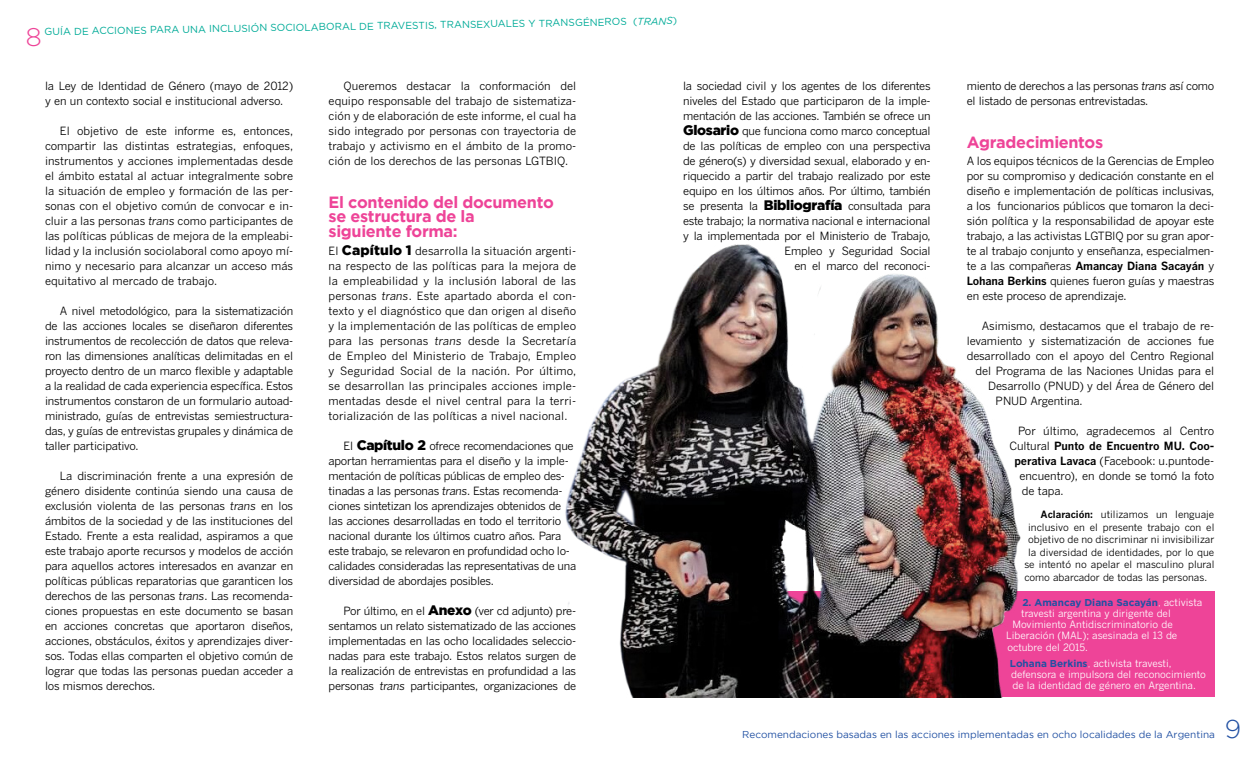
<style>
.page{position:relative;width:1260px;height:765px;background:#fff}
.page>*{position:absolute;margin:0;border:0;box-sizing:border-box;transform-origin:0 0}
.t1{font:300 25.5px "Gotham";color:#2251a3}
.t2{font:700 16.25px/15px "Gotham";letter-spacing:-.02em;color:#ee4498}
.t3{font:11.25px/15px "Benton Gothic";letter-spacing:-.02em;color:#000;text-align:justify}
.t4{font:700 11.25px "Benton Gothic";letter-spacing:-.005em;color:#000}
.t5{font:10.12px "Gotham";color:#00ab98}
.t6{font:10px/11.2px "Benton Gothic";color:#fff}
.t7{font:10px "Benton Gothic";color:#000}
.t8{font:10px "Gotham";color:#2251a3}
.t9{font:700 10px "Gotham";color:#2251a3}
.s1{font-style:italic}
.s2{font-family:"Gotham";font-weight:900;font-size:13.75px}
.s3{font-weight:700}
.s4{font-weight:400}
.s5{font-family:"Benton Gothic";font-weight:300;color:#fff}
.s6{font-family:"Benton Gothic";font-weight:400;color:#fff}
.s7{font-family:"Gotham";font-weight:700;color:#2251a3}
.s8{font-weight:300}
</style>
<div class="page">
<div style="left:667px;top:592px;width:548px;height:105px;background:#ee4498"></div>
<img style="left:565px;top:244px;width:481px;height:453px">
<p class="t5" style="left:44px;top:25px;width:634px;rotate:-1deg">GUÍA DE ACCIONES PARA UNA INCLUSIÓN SOCIOLABORAL DE TRAVESTIS, TRANSEXUALES Y TRANsGÉNEROS (<span class="s1">TRANS</span>)</p>
<p class="t3" style="left:45px;top:78px;width:250px">la Ley de Identidad de Género (mayo de 2012) y en un contexto social e institucional adverso.</p>
<p class="t3" style="left:45px;top:123px;width:250px;text-indent:15px">El objetivo de este informe es, entonces, compartir las distintas estrategias, enfoques, instrumentos y acciones implementadas desde el ámbito estatal al actuar integralmente sobre la situación de empleo y formación de las per&shy;sonas con el objetivo común de convocar e in&shy;cluir a las personas <span class="s1">trans</span> como participantes de las políticas públicas de mejora de la empleabi&shy;lidad y la inclusión sociolaboral como apoyo mí&shy;nimo y necesario para alcanzar un acceso más equitativo al mercado de trabajo.</p>
<p class="t3" style="left:45px;top:303px;width:250px;text-indent:15px">A nivel metodológico, para la sistematización de las acciones locales se diseñaron diferentes instrumentos de recolección de datos que releva&shy;ron las dimensiones analíticas delimitadas en el proyecto dentro de un marco flexible y adaptable a la realidad de cada experiencia específica. Estos instrumentos constaron de un formulario autoad&shy;ministrado, guías de entrevistas semiestructura&shy;das, y guías de entrevistas grupales y dinámica de taller participativo.</p>
<p class="t3" style="left:45px;top:468px;width:250px;text-indent:15px">La discriminación frente a una expresión de género disidente continúa siendo una causa de exclusión violenta de las personas <span class="s1">trans</span> en los ámbitos de la sociedad y de las instituciones del Estado. Frente a esta realidad, aspiramos a que este trabajo aporte recursos y modelos de acción para aquellos actores interesados en avanzar en políticas públicas reparatorias que garanticen los derechos de las personas <span class="s1">trans</span>. Las recomenda&shy;ciones propuestas en este documento se basan en acciones concretas que aportaron diseños, acciones, obstáculos, éxitos y aprendizajes diver&shy;sos. Todas ellas comparten el objetivo común de lograr que todas las personas puedan acceder a los mismos derechos.</p>
<p class="t3" style="left:329px;top:78px;width:249px;text-indent:15px">Queremos destacar la conformación del equipo responsable del trabajo de sistematiza&shy;ción y de elaboración de este informe, el cual ha sido integrado por personas con trayectoria de trabajo y activismo en el ámbito de la promo&shy;ción de los derechos de las personas LGTBIQ.</p>
<h2 class="t2" style="left:329px;top:194px;width:227px">El contenido del documento se estructura de la<br>siguiente forma:</h2>
<p class="t3" style="left:329px;top:243px;width:249px">El <span class="s2">Capítulo 1</span> desarrolla la situación argenti&shy;na respecto de las políticas para la mejora de la empleabilidad y la inclusión laboral de las personas <span class="s1">trans</span>. Este apartado aborda el con&shy;texto y el diagnóstico que dan origen al diseño y la implementación de las políticas de empleo para las personas <span class="s1">trans</span> desde la Secretaría de Empleo del Ministerio de Trabajo, Empleo y Seguridad Social de la nación. Por último, se desarrollan las principales acciones imple&shy;mentadas desde el nivel central para la terri&shy;torialización de las políticas a nivel nacional.</p>
<p class="t3" style="left:329px;top:438px;width:249px;text-align:left;text-indent:15px">El <span class="s2">Capítulo 2</span> ofrece recomendaciones que aportan herramientas para el diseño y la imple&shy;mentación de políticas públicas de empleo des&shy;tinadas a las personas <span class="s1">trans</span>. Estas recomenda&shy;ciones sintetizan los aprendizajes obtenidos de las acciones desarrolladas en todo el territorio nacional durante los últimos cuatro años. Para este trabajo, se relevaron en profundidad ocho lo&shy;calidades consideradas las representativas de una diversidad de abordajes posibles.</p>
<p class="t3" style="left:329px;top:603px;width:249px;text-indent:15px">Por último, en el <span class="s2">Anexo</span> (ver cd adjunto) pre&shy;sentamos un relato sistematizado de las acciones implementadas en las ocho localidades seleccio&shy;nadas para este trabajo. Estos relatos surgen de la realización de entrevistas en profundidad a las personas <span class="s1">trans</span> participantes, organizaciones de</p>
<p class="t3" style="left:683px;top:78px;width:249px;text-align:right">la sociedad civil y los agentes de los diferentes niveles del Estado que participaron de la imple&shy;mentación de las acciones. También se ofrece un <span class="s2">Glosario</span> que funciona como marco conceptual de las políticas de empleo con una perspectiva de género(s) y diversidad sexual, elaborado y en&shy;riquecido a partir del trabajo realizado por este equipo en los últimos años. Por último, también se presenta la <span class="s2">Bibliografía</span> consultada para este trabajo; la normativa nacional e internacional y la implementada por el Ministerio de Trabajo, Empleo y Seguridad Social<br>en el marco del reconoci-</p>
<p class="t3" style="left:967px;top:78px;width:249px">miento de derechos a las personas <span class="s1">trans</span> así como el listado de personas entrevistadas.</p>
<h2 class="t2" style="left:967px;top:134px;width:138px">Agradecimientos</h2>
<p class="t3" style="left:967px;top:153px;width:249px">A los equipos técnicos de la Gerencias de Empleo por su compromiso y dedicación constante en el diseño e implementación de políticas inclusivas, a los funcionarios públicos que tomaron la deci&shy;sión política y la responsabilidad de apoyar este trabajo, a las activistas LGTBIQ por su gran apor&shy;te al trabajo conjunto y enseñanza, especialmen&shy;te a las compañeras <span class="s3">Amancay Diana Sacayán</span> y <span class="s3">Lohana Berkins</span> quienes fueron guías y maestras en este proceso de aprendizaje.</p>
<p class="t3" style="left:982px;top:318px;width:234px">Asimismo, destacamos que el trabajo de re-</p>
<p class="t3" style="left:967px;top:333px;width:249px">levamiento y sistematización de acciones fue</p>
<p class="t3" style="left:967px;top:348px;width:249px">desarrollado con el apoyo del Centro Regional</p>
<p class="t3" style="left:976px;top:363px;width:240px">del Programa de las Naciones Unidas para el</p>
<p class="t3" style="left:988px;top:378px;width:228px">Desarrollo (PNUD) y del Área de Género del</p>
<p class="t3" style="left:996px;top:393px;width:89px">PNUD Argentina.</p>
<p class="t3" style="left:1018px;top:423px;width:198px">Por último, agradecemos al Centro</p>
<p class="t4" style="left:1009px;top:439px;width:206px"><span class="s4">Cultural</span> Punto de Encuentro MU. Coo-</p>
<p class="t3" style="left:1014px;top:453px;width:202px"><span class="s3">perativa Lavaca</span> (Facebook: u.puntode-</p>
<p class="t3" style="left:1019px;top:468px;width:197px">encuentro), en donde se tomó la foto</p>
<p class="t3" style="left:1022px;top:483px;width:43px">de tapa.</p>
<p class="t7" style="left:1041px;top:509px;width:175px"><span class="s3">Aclaración:</span> utilizamos un lenguaje</p>
<p class="t7" style="left:1028px;top:521px;width:188px">inclusivo en el presente trabajo con el</p>
<p class="t7" style="left:1028px;top:534px;width:188px">objetivo de no discriminar ni invisibilizar</p>
<p class="t7" style="left:1028px;top:546px;width:188px">la diversidad de identidades, por lo que</p>
<p class="t7" style="left:1024px;top:559px;width:191px">se intentó no apelar el masculino plural</p>
<p class="t7" style="left:1024px;top:571px;width:184px">como abarcador de todas las personas.</p>
<p class="t9" style="left:1022px;top:596px;width:181px">2. Amancay Diana Sacayán<span class="s5">,</span> <span class="s6">activista</span></p>
<p class="t6" style="left:1021px;top:608px;width:151px">travesti argentina y dirigente del</p>
<p class="t6" style="left:1012px;top:619px;width:162px">Movimiento Antidiscriminatorio de</p>
<p class="t6" style="left:1006px;top:630px;width:173px">Liberación (MAL); asesinada el 13 de</p>
<p class="t6" style="left:1007px;top:641px;width:82px">octubre del 2015.</p>
<p class="t6" style="left:1010px;top:658px;width:198px"><span class="s7">Lohana Berkins</span><span class="s8">,</span> activista travesti, defensora e impulsora del reconocimiento de la identidad de género en Argentina.</p>
<p class="t8" style="left:742px;top:728px;width:474px">Recomendaciones basadas en las acciones implementadas en ocho localidades de la Argentina</p>
<h1 class="t1" style="left:1225px;top:715px;width:18px">9</h1>
</div>
